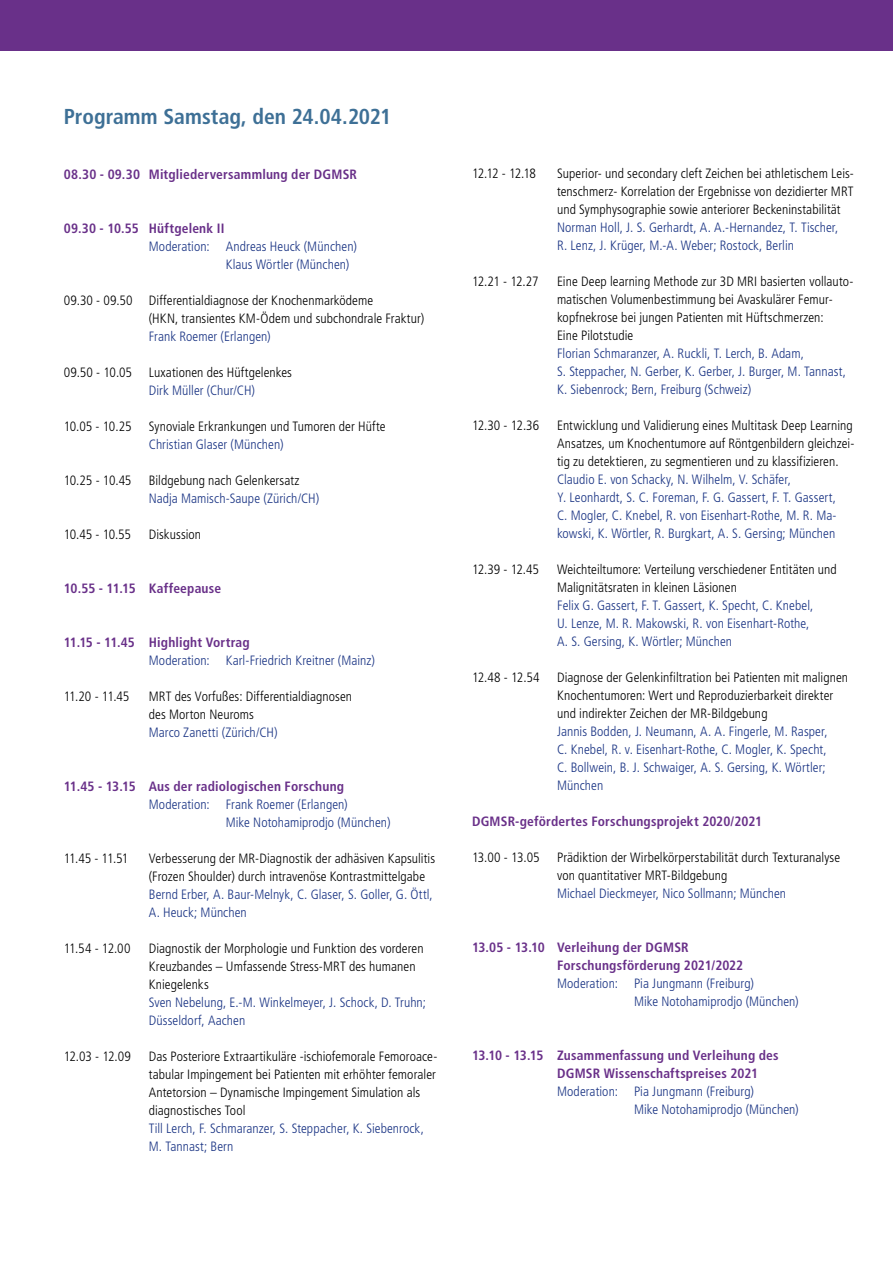
<style>
.page{position:relative;width:893px;height:1263px;background:#fff}
.page>*{position:absolute;margin:0;border:0;box-sizing:border-box;transform-origin:0 0}
.t1{font:700 condensed 21.6px "Frutiger 67";color:#3e7096}
.t2{font:300 condensed 13.5px/18px "Frutiger 47";letter-spacing:.005em;color:#000}
.t3{font:300 condensed 13.5px/18px "Frutiger 47";letter-spacing:.005em;color:#1a3484}
.t4{font:700 condensed 13.5px/18px "Frutiger 67";letter-spacing:.015em;color:#693089}
</style>
<div class="page">
<div style="left:0;top:0;width:893px;height:51px;background:#693089"></div>
<h1 class="t1" style="left:64px;top:104px;width:329px">Programm Samstag, den 24.04.2021</h1>
<p class="t4" style="left:64px;top:165px;width:295px">08.30 - 09.30 Mitgliederversammlung der DGMSR</p>
<p class="t4" style="left:64px;top:219px;width:162px">09.30 - 10.55 Hüftgelenk II</p>
<p class="t3" style="left:226px;top:237px;width:133px;text-indent:-77px">Moderation: Andreas Heuck (München)<br>Klaus Wörtler (München)</p>
<p class="t2" style="left:149px;top:291px;width:277px;text-indent:-85px">09.30 - 09.50 Differentialdiagnose der Knochenmarködeme<br>(HKN, transientes KM-Ödem und subchondrale Fraktur)</p>
<p class="t3" style="left:149px;top:327px;width:123px">Frank Roemer (Erlangen)</p>
<p class="t2" style="left:64px;top:363px;width:230px">09.50 - 10.05 Luxationen des Hüftgelenkes</p>
<p class="t3" style="left:149px;top:381px;width:108px">Dirk Müller (Chur/CH)</p>
<p class="t2" style="left:64px;top:417px;width:69px">10.05 - 10.25</p>
<p class="t2" style="left:149px;top:417px;width:238px">Synoviale Erkrankungen und Tumoren der Hüfte</p>
<p class="t3" style="left:149px;top:435px;width:136px">Christian Glaser (München)</p>
<p class="t2" style="left:64px;top:471px;width:69px">10.25 - 10.45</p>
<p class="t2" style="left:149px;top:471px;width:152px">Bildgebung nach Gelenkersatz</p>
<p class="t3" style="left:149px;top:489px;width:172px">Nadja Mamisch-Saupe (Zürich/CH)</p>
<p class="t2" style="left:64px;top:525px;width:69px">10.45 - 10.55</p>
<p class="t2" style="left:149px;top:525px;width:54px">Diskussion</p>
<p class="t4" style="left:64px;top:579px;width:159px">10.55 - 11.15 Kaffeepause</p>
<p class="t4" style="left:64px;top:633px;width:187px">11.15 - 11.45 Highlight Vortrag</p>
<p class="t3" style="left:149px;top:651px;width:228px">Moderation: Karl-Friedrich Kreitner (Mainz)</p>
<p class="t2" style="left:64px;top:687px;width:67px">11.20 - 11.45</p>
<p class="t2" style="left:149px;top:687px;width:205px">MRT des Vorfußes: Differentialdiagnosen des Morton Neuroms</p>
<p class="t3" style="left:149px;top:723px;width:130px">Marco Zanetti (Zürich/CH)</p>
<p class="t4" style="left:64px;top:777px;width:282px">11.45 - 13.15 Aus der radiologischen Forschung</p>
<p class="t3" style="left:226px;top:795px;width:166px;text-indent:-77px">Moderation: Frank Roemer (Erlangen)<br>Mike Notohamiprodjo (München)</p>
<p class="t2" style="left:64px;top:849px;width:66px">11.45 - 11.51</p>
<p class="t2" style="left:149px;top:849px;width:288px">Verbesserung der MR-Diagnostik der adhäsiven Kapsulitis (Frozen Shoulder) durch intravenöse Kontrastmittelgabe</p>
<p class="t3" style="left:149px;top:885px;width:286px">Bernd Erber, A. Baur-Melnyk, C. Glaser, S. Goller, G. Öttl,<br>A. Heuck; München</p>
<p class="t2" style="left:64px;top:939px;width:68px">11.54 - 12.00</p>
<p class="t2" style="left:149px;top:939px;width:276px">Diagnostik der Morphologie und Funktion des vorderen<br>Kreuzbandes – Umfassende Stress-MRT des humanen<br>Kniegelenks</p>
<p class="t3" style="left:149px;top:993px;width:279px">Sven Nebelung, E.-M. Winkelmeyer, J. Schock, D. Truhn;<br>Düsseldorf, Aachen</p>
<p class="t2" style="left:64px;top:1047px;width:69px">12.03 - 12.09</p>
<p class="t2" style="left:149px;top:1047px;width:290px">Das Posteriore Extraartikuläre -ischiofemorale Femoroace&shy;tabular Impingement bei Patienten mit erhöhter femoraler Antetorsion – Dynamische Impingement Simulation als diagnostisches Tool</p>
<p class="t3" style="left:149px;top:1119px;width:277px">Till Lerch, F. Schmaranzer, S. Steppacher, K. Siebenrock,<br>M. Tannast; Bern</p>
<p class="t2" style="left:472px;top:165px;width:66px">12.12 - 12.18</p>
<p class="t2" style="left:557px;top:165px;width:298px;text-align:justify">Superior- und secondary cleft Zeichen bei athletischem Leis&shy;tenschmerz- Korrelation der Ergebnisse von dezidierter MRT und Symphysographie sowie anteriorer Beckeninstabilität</p>
<p class="t3" style="left:557px;top:219px;width:283px">Norman Holl, J. S. Gerhardt, A. A.-Hernandez, T. Tischer,<br>R. Lenz, J. Krüger, M.-A. Weber; Rostock, Berlin</p>
<p class="t2" style="left:472px;top:273px;width:68px">12.21 - 12.27</p>
<p class="t2" style="left:557px;top:273px;width:298px">Eine Deep learning Methode zur 3D MRI basierten vollauto&shy;matischen Volumenbestimmung bei Avaskulärer Femur&shy;kopfnekrose bei jungen Patienten mit Hüftschmerzen:<br>Eine Pilotstudie</p>
<p class="t3" style="left:557px;top:345px;width:290px">Florian Schmaranzer, A. Ruckli, T. Lerch, B. Adam,<br>S. Steppacher, N. Gerber, K. Gerber, J. Burger, M. Tannast,<br>K. Siebenrock; Bern, Freiburg (Schweiz)</p>
<p class="t2" style="left:472px;top:417px;width:69px">12.30 - 12.36</p>
<p class="t2" style="left:557px;top:417px;width:299px">Entwicklung und Validierung eines Multitask Deep Learning<br>Ansatzes, um Knochentumore auf Röntgenbildern gleichzei&shy;tig zu detektieren, zu segmentieren und zu klassifizieren.</p>
<p class="t3" style="left:557px;top:471px;width:281px">Claudio E. von Schacky, N. Wilhelm, V. Schäfer,<br>Y. Leonhardt, S. C. Foreman, F. G. Gassert, F. T. Gassert, C. Mogler, C. Knebel, R. von Eisenhart-Rothe, M. R. Ma&shy;kowski, K. Wörtler, R. Burgkart, A. S. Gersing; München</p>
<p class="t2" style="left:472px;top:561px;width:68px">12.39 - 12.45</p>
<p class="t2" style="left:557px;top:561px;width:281px">Weichteiltumore: Verteilung verschiedener Entitäten und<br>Malignitätsraten in kleinen Läsionen</p>
<p class="t3" style="left:557px;top:597px;width:258px">Felix G. Gassert, F. T. Gassert, K. Specht, C. Knebel,<br>U. Lenze, M. R. Makowski, R. von Eisenhart-Rothe,<br>A. S. Gersing, K. Wörtler; München</p>
<p class="t2" style="left:472px;top:669px;width:69px">12.48 - 12.54</p>
<p class="t2" style="left:557px;top:669px;width:293px">Diagnose der Gelenkinfiltration bei Patienten mit malignen<br>Knochentumoren: Wert und Reproduzierbarkeit direkter und indirekter Zeichen der MR-Bildgebung</p>
<p class="t3" style="left:557px;top:723px;width:272px">Jannis Bodden, J. Neumann, A. A. Fingerle, M. Rasper, C. Knebel, R. v. Eisenhart-Rothe, C. Mogler, K. Specht, C. Bollwein, B. J. Schwaiger, A. S. Gersing, K. Wörtler; München</p>
<p class="t4" style="left:472px;top:813px;width:292px">DGMSR-gefördertes Forschungsprojekt 2020/2021</p>
<p class="t2" style="left:472px;top:849px;width:69px">13.00 - 13.05</p>
<p class="t2" style="left:557px;top:849px;width:285px">Prädiktion der Wirbelkörperstabilität durch Texturanalyse von quantitativer MRT-Bildgebung</p>
<p class="t3" style="left:557px;top:885px;width:231px">Michael Dieckmeyer, Nico Sollmann; München</p>
<p class="t4" style="left:557px;top:939px;width:188px;text-indent:-85px">13.05 - 13.10 Verleihung der DGMSR<br>Forschungsförderung 2021/2022</p>
<p class="t3" style="left:634px;top:975px;width:166px;text-indent:-77px">Moderation: Pia Jungmann (Freiburg)<br>Mike Notohamiprodjo (München)</p>
<p class="t4" style="left:557px;top:1047px;width:223px;text-indent:-85px">13.10 - 13.15 Zusammenfassung und Verleihung des<br>DGMSR Wissenschaftspreises 2021</p>
<p class="t3" style="left:634px;top:1083px;width:166px;text-indent:-77px">Moderation: Pia Jungmann (Freiburg)<br>Mike Notohamiprodjo (München)</p>
</div>
